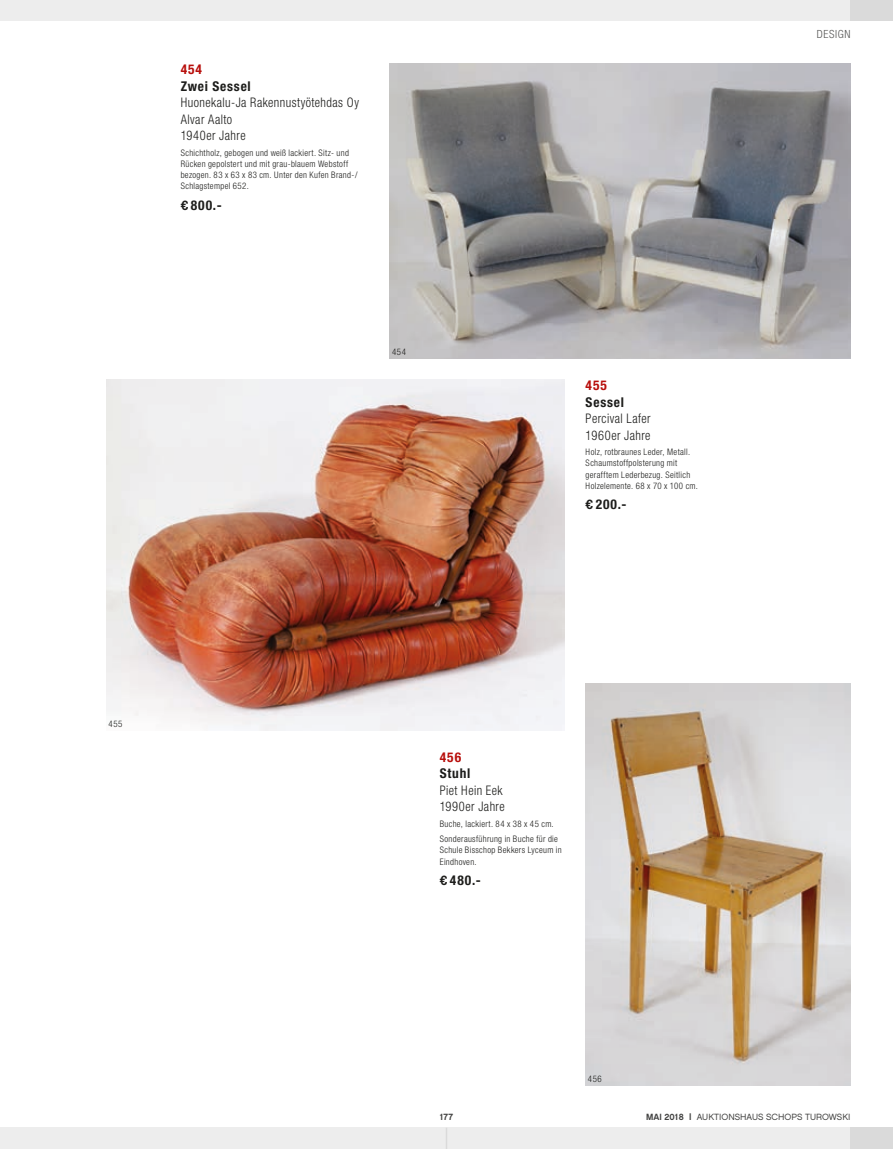
<style>
.page{position:relative;width:893px;height:1149px;background:#fff}
.page>*{position:absolute;margin:0;border:0;box-sizing:border-box;transform-origin:0 0}
.t1{font:700 condensed 13.5px "Helvetica Neue";letter-spacing:.06em;color:#1d1d1b}
.t2{font:700 condensed 13.5px "Helvetica Neue";letter-spacing:.075em;color:#b80f0c}
.t3{font:300 condensed 13.2px/16.5px "Helvetica Neue";letter-spacing:.035em;color:#1d1d1b;scale:.94 1}
.t4{font:300 condensed 11.25px "Helvetica Neue";letter-spacing:.055em;color:#575756}
.t5{font:300 condensed 9px/11.2px "Helvetica Neue";letter-spacing:.035em;color:#1d1d1b}
.t6{font:9px "Chalet London Nineteen Sixty";color:#424241}
.t7{font:9px "Chalet New York Nineteen Sixty";color:#424241}
.s1{font-family:"Univers";font-stretch:normal}
.s2{font-family:"Chalet New York Nineteen Sixty"}
</style>
<div class="page">
<div style="left:0;top:0;width:893px;height:21px;background:#ededed"></div>
<div style="left:0;top:1127px;width:893px;height:21px;background:#ededed"></div>
<div style="left:850px;top:0;width:43px;height:21px;background:#dadada"></div>
<div style="left:850px;top:1127px;width:43px;height:21px;background:#dadada"></div>
<svg style="left:446px;top:1128px;width:1px;height:20px"></svg>
<img style="left:390px;top:64px;width:460px;height:294px">
<img style="left:106px;top:379px;width:458px;height:350px">
<img style="left:586px;top:683px;width:264px;height:401px">
<h1 class="t2" style="left:181px;top:61px;width:23px">454</h1>
<h1 class="t1" style="left:181px;top:77px;width:72px">Zwei Sessel</h1>
<h2 class="t3" style="left:181px;top:94px;width:191px">Huonekalu-Ja Rakennustyötehdas Oy<br>Alvar Aalto<br>1940er Jahre</h2>
<p class="t5" style="left:181px;top:147px;width:178px">Schichtholz, gebogen und weiß lackiert. Sitz- und Rücken gepolstert und mit grau-blauem Webstoff bezogen. 83 x 63 x 83 cm. Unter den Kufen Brand-/ Schlagstempel 652.</p>
<h1 class="t1" style="left:181px;top:197px;width:42px"><span class="s1">€</span> 800.-</h1>
<p class="t5" style="left:392px;top:346px;width:15px">454</p>
<p class="t4" style="left:817px;top:28px;width:35px">DESIGN</p>
<h1 class="t2" style="left:586px;top:377px;width:23px">455</h1>
<h1 class="t1" style="left:586px;top:393px;width:40px">Sessel</h1>
<h2 class="t3" style="left:586px;top:410px;width:71px">Percival Lafer<br>1960er Jahre</h2>
<p class="t5" style="left:586px;top:446px;width:114px">Holz, rotbraunes Leder, Metall.<br>Schaumstoffpolsterung mit gerafftem Lederbezug. Seitlich<br>Holzelemente. 68 x 70 x 100 cm.</p>
<h1 class="t1" style="left:586px;top:496px;width:42px"><span class="s1">€</span> 200.-</h1>
<p class="t5" style="left:109px;top:717px;width:15px">455</p>
<h1 class="t2" style="left:440px;top:748px;width:23px">456</h1>
<h1 class="t1" style="left:440px;top:764px;width:32px">Stuhl</h1>
<h2 class="t3" style="left:440px;top:781px;width:71px">Piet Hein Eek<br>1990er Jahre</h2>
<p class="t5" style="left:440px;top:815px;width:120px;line-height:15.5px">Buche, lackiert. 84 x 38 x 45 cm.<br>Sonderausführung in Buche für die</p>
<p class="t5" style="left:440px;top:844px;width:123px">Schule Bisschop Bekkers Lyceum in<br>Eindhoven.</p>
<h1 class="t1" style="left:440px;top:871px;width:42px"><span class="s1">€</span> 480.-</h1>
<p class="t5" style="left:588px;top:1072px;width:15px">456</p>
<p class="t7" style="left:440px;top:1110px;width:15px">177</p>
<p class="t6" style="left:646px;top:1110px;width:206px"><span class="s2">MAI 2018 |</span> AUKTIONSHAUS SCHOPS TUROWSKI</p>
</div>
